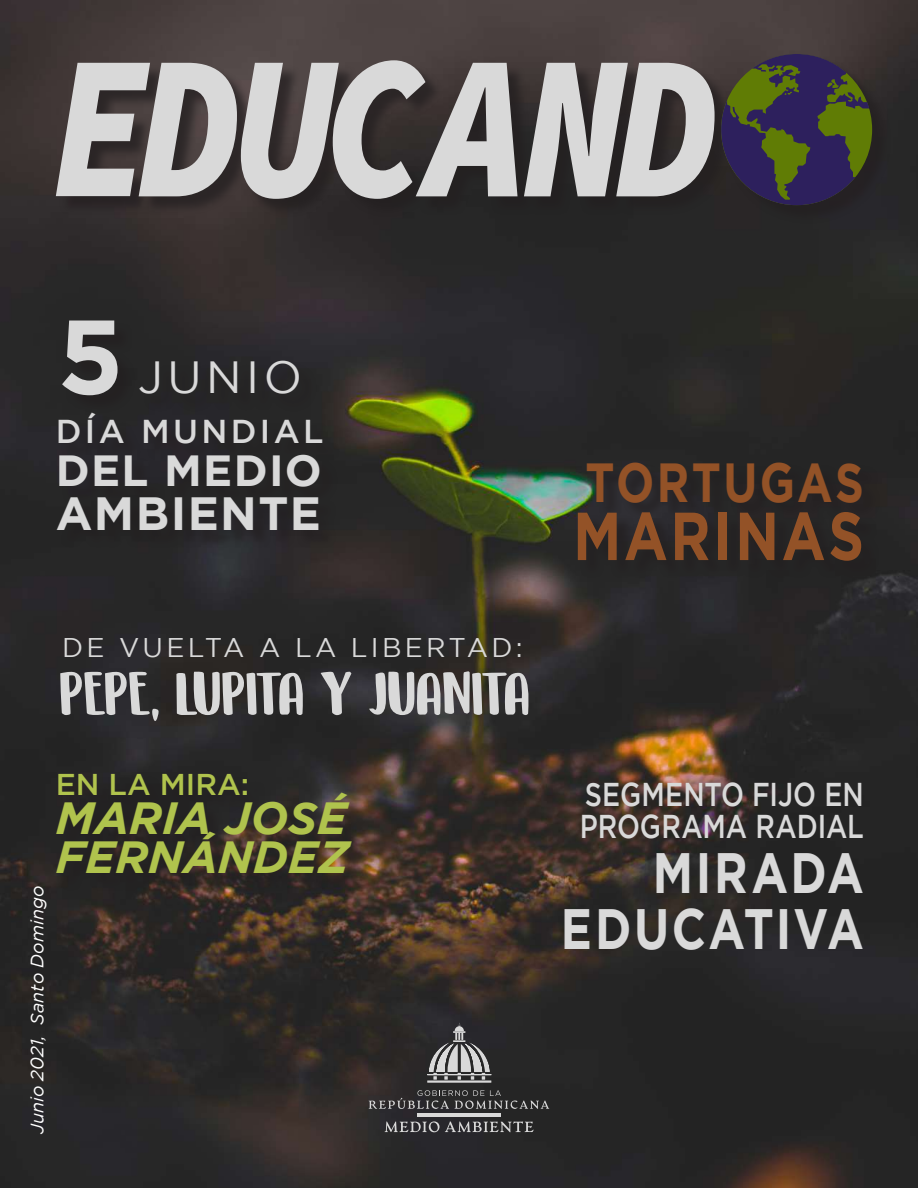
<style>
.page{position:relative;width:918px;height:1188px;background:#fff}
.page>*{position:absolute;margin:0;border:0;box-sizing:border-box;transform-origin:0 0}
.t1{font:700 105px "Gotham";color:#d9d9d9}
.t2{font:700 67.65px "Gotham";letter-spacing:.05em;color:#935227;scale:.82 1}
.t3{font:61.5px "DK Millefeuille";color:#d9d9d9}
.t4{font:700 56.7px/55.8px "Gotham";letter-spacing:.05em;color:#d9d9d9;text-align:right;scale:.82 1}
.t5{font:700 54.9px "Gotham";letter-spacing:.055em;color:#935227;scale:.82 1}
.t6{font:700 46.5px "Gotham";letter-spacing:.03em;color:#d9d9d9}
.t7{font:italic 700 45px/39px "Gotham";color:#b0c34d}
.t8{font:45px "Gotham";letter-spacing:.1em;color:#d9d9d9}
.t9{font:700 43.5px "Gotham";letter-spacing:.03em;color:#d9d9d9}
.t10{font:500 33px/32.4px "Gotham";letter-spacing:.005em;color:#d9d9d9;scale:.82 1}
.t11{font:500 33px "Gotham";letter-spacing:.1em;color:#d9d9d9}
.t12{font:500 30px "Gotham";color:#b0c34d}
.t13{font:27px "Gotham";letter-spacing:.12em;color:#d9d9d9}
.t14{font:italic 18px "Gotham";color:#fff}
</style>
<div class="page">
<img style="left:0;top:0;width:918px;height:1188px">
<div style="left:59px;top:56px;width:832px;height:168px;background:#231f20;opacity:.75"></div>
<svg style="left:56px;top:60px;width:462px;height:139px"></svg>
<svg style="left:524px;top:63px;width:191px;height:133px"></svg>
<svg style="left:721px;top:54px;width:151px;height:151px"></svg>
<div style="left:580px;top:465px;width:300px;height:114px;background:#231f20"></div>
<div style="left:143px;top:363px;width:174px;height:49px;background:#262626"></div>
<div style="left:60px;top:416px;width:280px;height:133px;background:#231f20"></div>
<div style="left:66px;top:323px;width:70px;height:91px;background:#231f20"></div>
<svg style="left:427px;top:1023px;width:64px;height:60px"></svg>
<hr style="left:418px;top:1113px;width:83px;height:4px;background:#d9d9d9">
<svg style="left:369px;top:1090px;width:180px;height:19px"></svg>
<svg style="left:385px;top:1121px;width:149px;height:11px"></svg>
<div style="left:59px;top:776px;width:310px;height:115px;background:#231f20;opacity:.75"></div>
<h1 class="t1" style="left:58px;top:296px;width:68px">5</h1>
<h3 class="t8" style="left:138px;top:352px;width:165px">JUNIO</h3>
<p class="t11" style="left:56px;top:412px;width:269px">DÍA MUNDIAL</p>
<h3 class="t9" style="left:56px;top:446px;width:268px">DEL MEDIO</h3>
<h3 class="t6" style="left:56px;top:486px;width:267px">AMBIENTE</h3>
<h3 class="t5" style="left:586px;top:450px;width:341px">TORTUGAS</h3>
<h2 class="t2" style="left:573px;top:497px;width:356px">MARINAS</h2>
<p class="t13" style="left:62px;top:632px;width:462px">DE VUELTA A LA LIBERTAD:</p>
<h3 class="t3" style="left:59px;top:660px;width:472px">PEPE, LUPITA Y JUANITA</h3>
<p class="t14" style="left:27px;top:1134px;width:249px;rotate:-90deg">Junio 2021, Santo Domingo</p>
<p class="t12" style="left:56px;top:767px;width:195px">EN LA MIRA:</p>
<h3 class="t7" style="left:56px;top:798px;width:295px">MARIA JOSÉ<br>FERNÁNDEZ</h3>
<p class="t10" style="left:580px;top:777px;width:348px">SEGMENTO FIJO EN<br>PROGRAMA RADIAL</p>
<h3 class="t4" style="left:561px;top:844px;width:371px">MIRADA<br>EDUCATIVA</h3>
</div>
